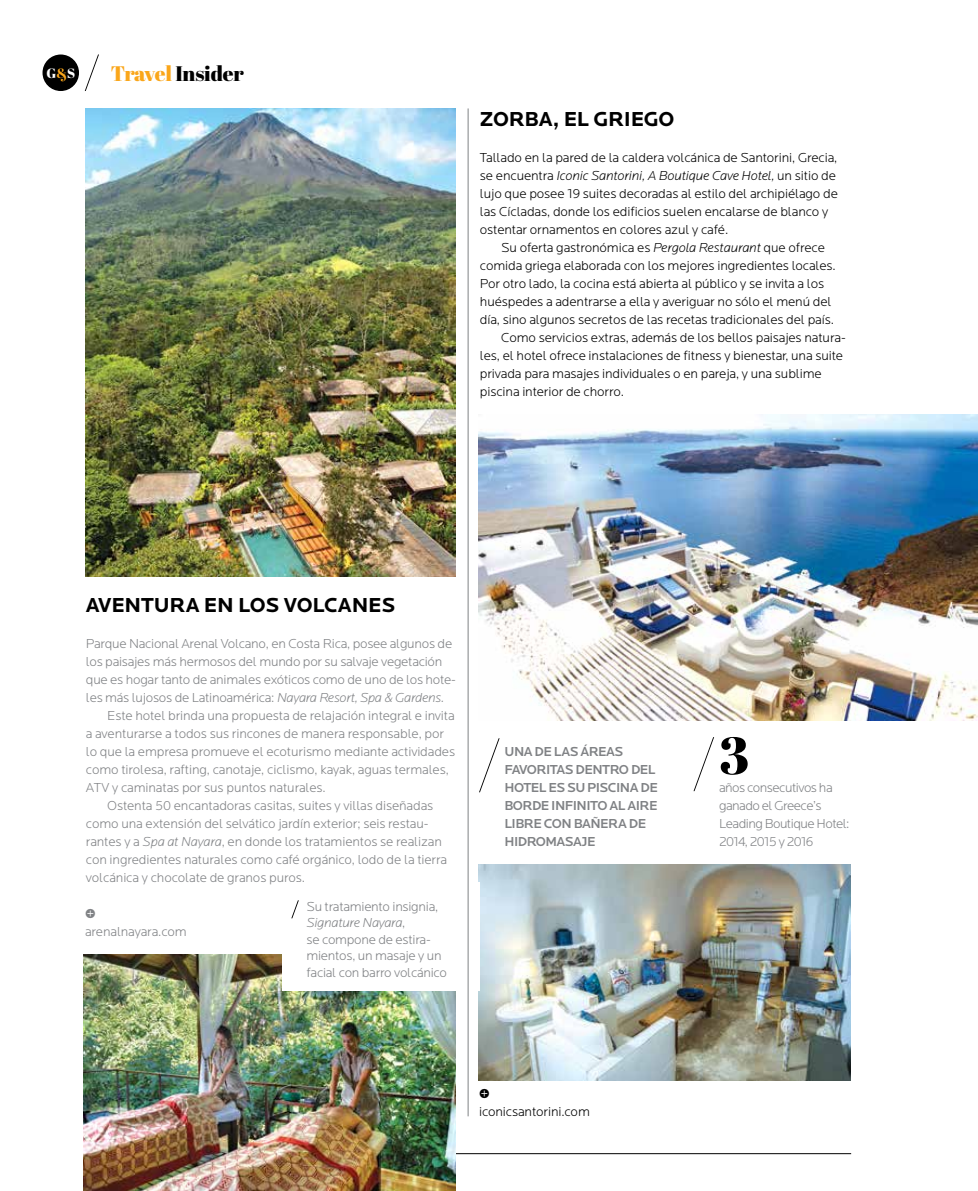
<style>
.page{position:relative;width:978px;height:1191px;background:#fff}
.page>*{position:absolute;margin:0;border:0;box-sizing:border-box;transform-origin:0 0}
.t1{font:52.5px "Abril Fatface";color:#000}
.t2{font:700 21px "Locator";letter-spacing:-.01em;color:#000}
.t3{font:21px "Abril Fatface";letter-spacing:-.01em;color:#000}
.t4{font:300 13.5px/16.5px "Locator";letter-spacing:-.01em;color:#808285}
.t5{font:300 13.5px/18px "Locator";letter-spacing:-.01em;color:#000}
.t6{font:500 13.5px/18px "Locator";letter-spacing:-.04em;color:#808285}
.t7{font:300 13.5px/18px "Locator";letter-spacing:-.04em;color:#808285}
.t8{font:13.5px "Abril Fatface";color:#fff}
.t9{font:13.5px "Klavika Arrows";color:#808285}
.t10{font:13.5px "Klavika Arrows";color:#000}
.s1{color:#faa61a}
.s2{font-style:italic}
</style>
<div class="page">
<svg style="left:84px;top:54px;width:15px;height:37px"></svg>
<div style="left:43px;top:55px;width:35px;height:35px;background:#000;border-radius:50%"></div>
<div style="left:43px;top:54px;width:36px;height:37px;border:2px solid #000;border-radius:50%"></div>
<hr style="left:142px;top:1153px;width:709px;height:1px;background:#000">
<img style="left:86px;top:108px;width:369px;height:468px">
<img style="left:83px;top:954px;width:372px;height:237px">
<img style="left:478px;top:414px;width:500px;height:306px">
<img style="left:479px;top:864px;width:372px;height:216px">
<div style="left:282px;top:882px;width:197px;height:108px;background:#fff"></div>
<svg style="left:291px;top:900px;width:8px;height:19px"></svg>
<hr style="left:468px;top:108px;width:1px;height:1008px;background:#808285">
<svg style="left:479px;top:738px;width:21px;height:55px"></svg>
<svg style="left:693px;top:737px;width:21px;height:55px"></svg>
<p class="t8" style="left:46px;top:64px;width:30px">G<span class="s1">&amp;</span>S</p>
<h2 class="t3" style="left:111px;top:59px;width:135px"><span class="s1">Travel</span> Insider</h2>
<h2 class="t2" style="left:480px;top:107px;width:196px">ZORBA, EL GRIEGO</h2>
<p class="t5" style="left:480px;top:149px;width:359px">Tallado en la pared de la caldera volcánica de Santorini, Grecia, se encuentra <span class="s2">Iconic Santorini, A Boutique Cave Hotel,</span> un sitio de lujo que posee 19 suites decoradas al estilo del archipiélago de las Cícladas, donde los edificios suelen encalarse de blanco y ostentar ornamentos en colores azul y café.</p>
<p class="t5" style="left:501px;top:239px;width:325px">Su oferta gastronómica es <span class="s2">Pergola Restaurant</span> que ofrece</p>
<p class="t5" style="left:480px;top:257px;width:357px">comida griega elaborada con los mejores ingredientes locales.</p>
<p class="t5" style="left:480px;top:275px;width:346px">Por otro lado, la cocina está abierta al público y se invita a los</p>
<p class="t5" style="left:480px;top:293px;width:353px">huéspedes a adentrarse a ella y averiguar no sólo el menú del</p>
<p class="t5" style="left:480px;top:311px;width:356px">día, sino algunos secretos de las recetas tradicionales del país.</p>
<p class="t5" style="left:501px;top:329px;width:346px">Como servicios extras, además de los bellos paisajes natura-</p>
<p class="t5" style="left:480px;top:347px;width:365px">les, el hotel ofrece instalaciones de fitness y bienestar, una suite</p>
<p class="t5" style="left:480px;top:365px;width:343px">privada para masajes individuales o en pareja, y una sublime</p>
<p class="t5" style="left:480px;top:383px;width:146px">piscina interior de chorro.</p>
<h2 class="t2" style="left:86px;top:593px;width:311px">AVENTURA EN LOS VOLCANES</h2>
<p class="t4" style="left:86px;top:636px;width:368px">Parque Nacional Arenal Volcano, en Costa Rica, posee algunos de</p>
<p class="t4" style="left:86px;top:654px;width:358px">los paisajes más hermosos del mundo por su salvaje vegetación</p>
<p class="t4" style="left:86px;top:672px;width:372px">que es hogar tanto de animales exóticos como de uno de los hote-</p>
<p class="t4" style="left:86px;top:690px;width:360px">les más lujosos de Latinoamérica: <span class="s2">Nayara Resort, Spa &amp; Gardens.</span></p>
<p class="t4" style="left:107px;top:708px;width:349px">Este hotel brinda una propuesta de relajación integral e invita</p>
<p class="t4" style="left:86px;top:726px;width:360px">a aventurarse a todos sus rincones de manera responsable, por</p>
<p class="t4" style="left:86px;top:744px;width:371px">lo que la empresa promueve el ecoturismo mediante actividades</p>
<p class="t4" style="left:86px;top:762px;width:364px">como tirolesa, rafting, canotaje, ciclismo, kayak, aguas termales,</p>
<p class="t4" style="left:86px;top:780px;width:241px">ATV y caminatas por sus puntos naturales.</p>
<p class="t4" style="left:107px;top:798px;width:328px">Ostenta 50 encantadoras casitas, suites y villas diseñadas</p>
<p class="t4" style="left:86px;top:816px;width:344px">como una extensión del selvático jardín exterior; seis restau-</p>
<p class="t4" style="left:86px;top:834px;width:358px">rantes y a <span class="s2">Spa at Nayara</span>, en donde los tratamientos se realizan</p>
<p class="t4" style="left:86px;top:852px;width:363px">con ingredientes naturales como café orgánico, lodo de la tierra</p>
<p class="t4" style="left:86px;top:870px;width:221px">volcánica y chocolate de granos puros.</p>
<p class="t9" style="left:85px;top:909px;width:12px">#</p>
<p class="t4" style="left:85px;top:924px;width:103px">arenalnayara.com</p>
<p class="t4" style="left:306px;top:898px;width:142px">Su tratamiento insignia,<br><span class="s2">Signature Nayara</span>,<br>se compone de estira&shy;mientos, un masaje y un facial con barro volcánico</p>
<p class="t6" style="left:504px;top:743px;width:155px">UNA DE LAS ÁREAS<br>FAVORITAS DENTRO DEL<br>HOTEL ES SU PISCINA DE<br>BORDE INFINITO AL AIRE<br>LIBRE CON BAÑERA DE<br>HIDROMASAJE</p>
<h1 class="t1" style="left:719px;top:718px;width:32px">3</h1>
<p class="t7" style="left:719px;top:779px;width:132px">años consecutivos ha ganado el Greece’s<br>Leading Boutique Hotel:<br>2014, 2015 y 2016</p>
<p class="t10" style="left:479px;top:1089px;width:12px">#</p>
<p class="t5" style="left:479px;top:1103px;width:112px">iconicsantorini.com</p>
</div>
